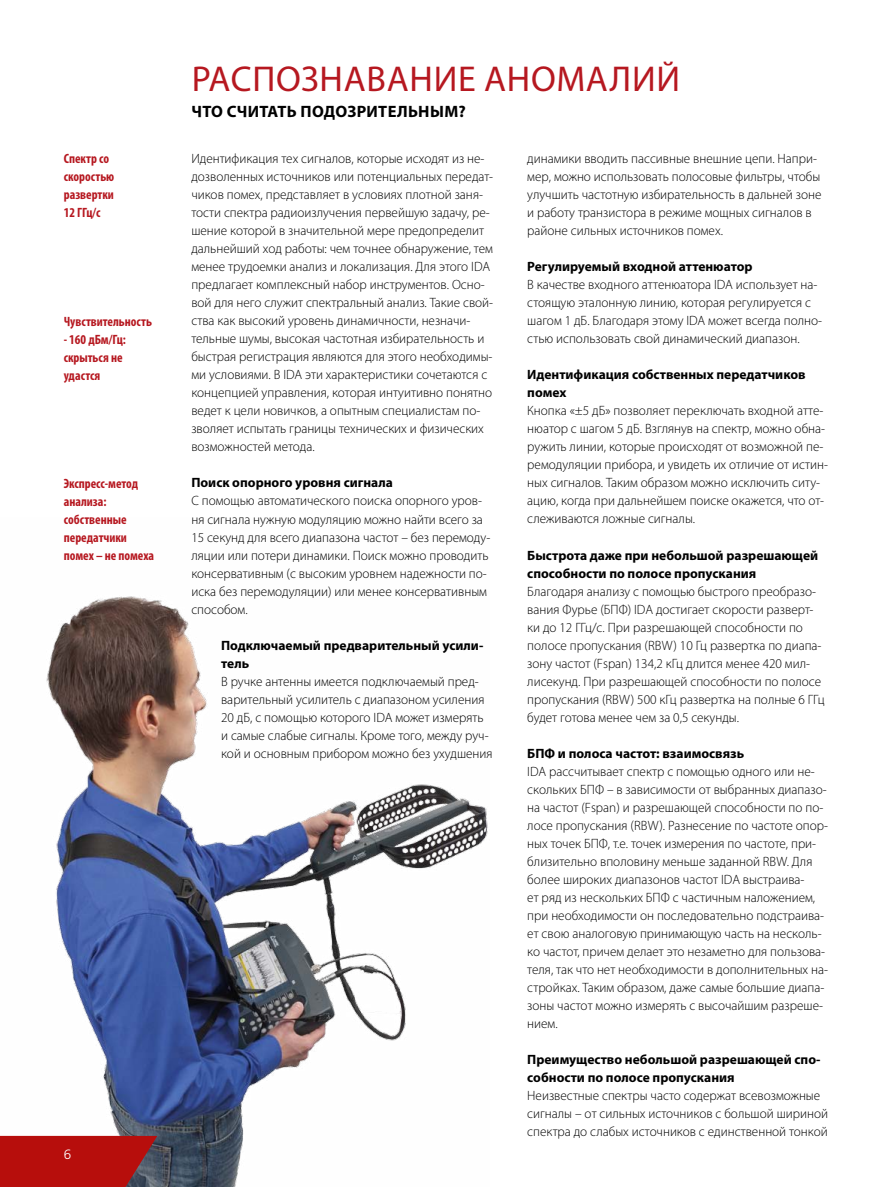
<style>
.page{position:relative;width:893px;height:1187px;background:#fff}
.page>*{position:absolute;margin:0;border:0;box-sizing:border-box;transform-origin:0 0}
.t1{font:36px "Myriad Pro";letter-spacing:.02em;color:#b61820}
.t2{font:700 16.5px "Myriad Pro";letter-spacing:.02em;color:#000}
.t3{font:300 13.5px/18px "Myriad Pro";color:#000}
.t4{font:700 13.5px/18px "Myriad Pro";color:#000}
.t5{font:700 condensed 13.5px/18px "Myriad Pro";color:#b61820}
.t6{font:300 13.5px "Frutiger LT";color:#fff}
</style>
<div class="page">
<img style="left:46px;top:596px;width:442px;height:590px">
<svg style="left:0;top:1135px;width:157px;height:51px;background:#ad1818"></svg>
<p class="t5" style="left:64px;top:149px;width:52px">Спектр со скоростью развертки<br>12 ГГц/с</p>
<p class="t5" style="left:64px;top:312px;width:90px">Чувствительность</p>
<p class="t5" style="left:64px;top:330px;width:64px">- 160 дБм/Гц: скрыться не удастся</p>
<p class="t5" style="left:64px;top:474px;width:92px">Экспресс-метод анализа: собственные передатчики помех – не помеха</p>
<p class="t6" style="left:64px;top:1146px;width:9px">6</p>
<h1 class="t1" style="left:192px;top:57px;width:490px">РАСПОЗНАВАНИЕ АНОМАЛИЙ</h1>
<p class="t2" style="left:192px;top:101px;width:276px">ЧТО СЧИТАТЬ ПОДОЗРИТЕЛЬНЫМ?</p>
<p class="t3" style="left:191px;top:150px;width:303px">Идентификация тех сигналов, которые исходят из не&shy;дозволенных источников или потенциальных передат&shy;чиков помех, представляет в условиях плотной заня&shy;тости спектра радиоизлучения первейшую задачу, ре&shy;шение которой в значительной мере предопределит дальнейший ход работы: чем точнее обнаружение, тем менее трудоемки анализ и локализация. Для этого IDA предлагает комплексный набор инструментов. Осно&shy;вой для него служит спектральный анализ. Такие свой&shy;ства как высокий уровень динамичности, незначи&shy;тельные шумы, высокая частотная избирательность и быстрая регистрация являются для этого необходимы&shy;ми условиями. В IDA эти характеристики сочетаются с концепцией управления, которая интуитивно понятно ведет к цели новичков, а опытным специалистам по&shy;зволяет испытать границы технических и физических возможностей метода.</p>
<p class="t4" style="left:191px;top:473px;width:203px">Поиск опорного уровня сигнала</p>
<p class="t3" style="left:191px;top:492px;width:300px">С помощью автоматического поиска опорного уров&shy;ня сигнала нужную модуляцию можно найти всего за 15 секунд для всего диапазона частот – без перемоду&shy;ляции или потери динамики. Поиск можно проводить консервативным (с высоким уровнем надежности по&shy;иска без перемодуляции) или менее консервативным способом.</p>
<p class="t4" style="left:221px;top:635px;width:264px">Подключаемый предварительный усили&shy;тель</p>
<p class="t3" style="left:221px;top:672px;width:273px">В ручке антенны имеется подключаемый пред&shy;варительный усилитель с диапазоном усиления 20 дБ, с помощью которого IDA может измерять и самые слабые сигналы. Кроме того, между руч&shy;кой и основным прибором можно без ухудшения</p>
<p class="t3" style="left:527px;top:150px;width:296px">динамики вводить пассивные внешние цепи. Напри&shy;мер, можно использовать полосовые фильтры, чтобы улучшить частотную избирательность в дальней зоне и работу транзистора в режиме мощных сигналов в районе сильных источников помех.</p>
<p class="t4" style="left:527px;top:257px;width:227px">Регулируемый входной аттенюатор</p>
<p class="t3" style="left:527px;top:276px;width:296px">В качестве входного аттенюатора IDA использует на&shy;стоящую эталонную линию, которая регулируется с шагом 1 дБ. Благодаря этому IDA может всегда полно&shy;стью использовать свой динамический диапазон.</p>
<p class="t4" style="left:527px;top:365px;width:280px">Идентификация собственных передатчиков помех</p>
<p class="t3" style="left:527px;top:402px;width:302px">Кнопка «±5 дБ» позволяет переключать входной атте&shy;нюатор с шагом 5 дБ. Взглянув на спектр, можно обна&shy;ружить линии, которые происходят от возможной пе&shy;ремодуляции прибора, и увидеть их отличие от истин&shy;ных сигналов. Таким образом можно исключить ситу&shy;ацию, когда при дальнейшем поиске окажется, что от&shy;слеживаются ложные сигналы.</p>
<p class="t4" style="left:527px;top:545px;width:292px">Быстрота даже при небольшой разрешающей способности по полосе пропускания</p>
<p class="t3" style="left:527px;top:582px;width:299px">Благодаря анализу с помощью быстрого преобразо&shy;вания Фурье (БПФ) IDA достигает скорости разверт&shy;ки до 12 ГГц/с. При разрешающей способности по полосе пропускания (RBW) 10 Гц развертка по диапа&shy;зону частот (Fspan) 134,2 кГц длится менее 420 мил&shy;лисекунд. При разрешающей способности по полосе пропускания (RBW) 500 кГц развертка на полные 6 ГГц будет готова менее чем за 0,5 секунды.</p>
<p class="t4" style="left:527px;top:743px;width:218px">БПФ и полоса частот: взаимосвязь</p>
<p class="t3" style="left:527px;top:762px;width:302px">IDA рассчитывает спектр с помощью одного или не&shy;скольких БПФ – в зависимости от выбранных диапазо&shy;на частот (Fspan) и разрешающей способности по по&shy;лосе пропускания (RBW). Разнесение по частоте опор&shy;ных точек БПФ, т.е. точек измерения по частоте, при&shy;близительно вполовину меньше заданной RBW. Для более широких диапазонов частот IDA выстраива-<br>ет ряд из нескольких БПФ с частичным наложением, при необходимости он последовательно подстраива&shy;ет свою аналоговую принимающую часть на несколь&shy;ко частот, причем делает это незаметно для пользова&shy;теля, так что нет необходимости в дополнительных на&shy;стройках. Таким образом, даже самые большие диапа&shy;зоны частот можно измерять с высочайшим разреше&shy;нием.</p>
<p class="t4" style="left:527px;top:1049px;width:295px">Преимущество небольшой разрешающей спо&shy;собности по полосе пропускания</p>
<p class="t3" style="left:527px;top:1086px;width:302px">Неизвестные спектры часто содержат всевозможные сигналы – от сильных источников с большой шириной спектра до слабых источников с единственной тонкой</p>
</div>
